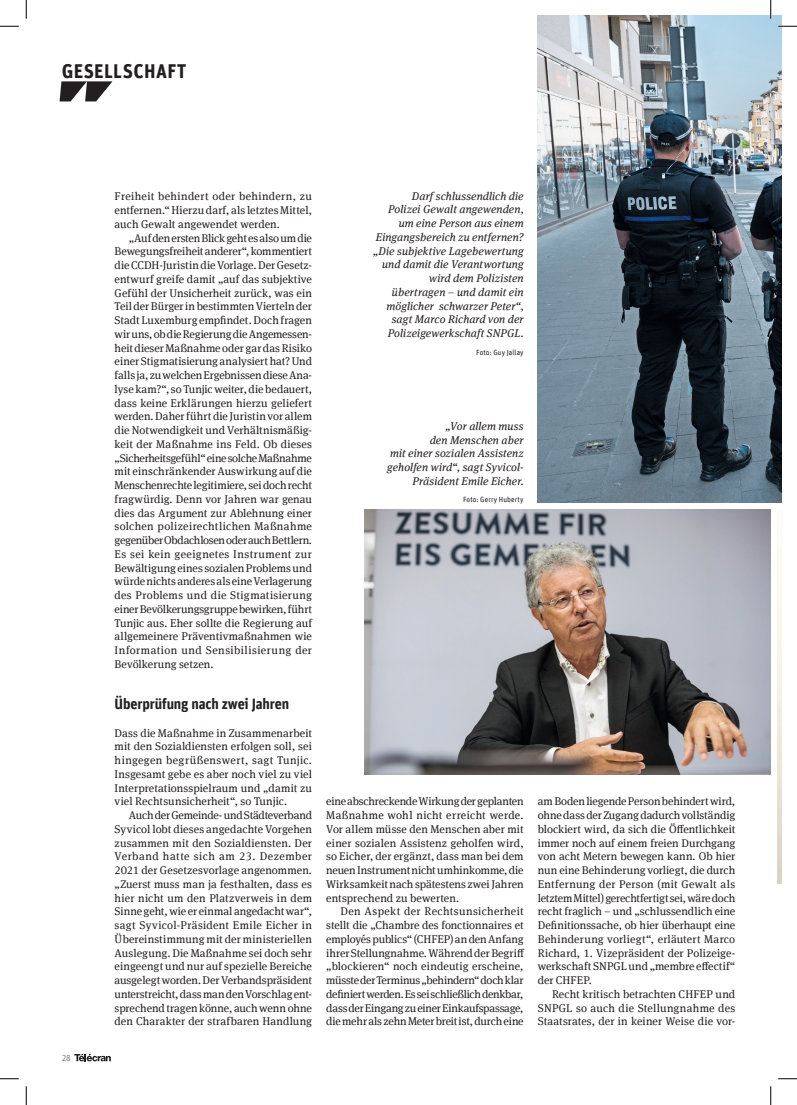
<style>
.page{position:relative;width:797px;height:1105px;background:#fff}
.page>*{position:absolute;margin:0;border:0;box-sizing:border-box;transform-origin:0 0}
.t1{font:700 20px "Unit Offc Pro";letter-spacing:.02em;color:#231f20;scale:.95 1}
.Zwischentitel_Unit_1{font:700 15px "Unit Offc Pro";letter-spacing:-.015em;color:#231f20;scale:.95 1}
._00_Haupttxt_Meta{font:11.25px/13.8px "Meta Serif Offc Pro";letter-spacing:.005em;color:#231f20;text-align:justify}
._10_Bz_Meta_italic{font:italic 11.25px/13.8px "Meta Serif Offc Pro";letter-spacing:.01em;color:#231f20;text-align:right}
._00_Haupttxt_Meta_oh{font:11.25px/13.8px "Meta Serif Offc Pro";letter-spacing:.01em;color:#231f20;text-align:justify}
.t2{font:8.75px "Unit Offc Pro";color:#808285;scale:.95 1}
._10_Bz_Fotoverweis_U{font:7.5px "Unit Offc Pro";letter-spacing:.01em;color:#231f20;scale:.95 1}
</style>
<div class="page">
<svg style="left:60px;top:81px;width:52px;height:20px"></svg>
<svg style="left:74px;top:1054px;width:37px;height:7px"></svg>
<img style="left:538px;top:16px;width:243px;height:486px">
<img style="left:365px;top:509px;width:405px;height:266px">
<svg style="left:0;top:25px;width:19px;height:2px"></svg>
<svg style="left:778px;top:25px;width:19px;height:2px"></svg>
<svg style="left:0;top:1078px;width:19px;height:1px"></svg>
<svg style="left:778px;top:1078px;width:19px;height:1px"></svg>
<svg style="left:25px;top:0;width:2px;height:19px"></svg>
<svg style="left:25px;top:1086px;width:2px;height:19px"></svg>
<svg style="left:770px;top:0;width:1px;height:19px"></svg>
<svg style="left:770px;top:1086px;width:1px;height:19px"></svg>
<h1 class="t1" style="left:62px;top:56px;width:133px">GESELLSCHAFT</h1>
<p class="t2" style="left:62px;top:1052px;width:11px">28</p>
<p class="_00_Haupttxt_Meta" style="left:115px;top:189px;width:199px">Freiheit behindert oder behindern, zu entfernen.“ Hierzu darf, als letztes Mittel, auch Gewalt angewendet werden.</p>
<p class="_00_Haupttxt_Meta" style="left:115px;top:230px;width:199px;text-indent:14px">„Auf den ersten Blick geht es also um die Bewegungsfreiheit anderer“, kommentiert die CCDH-Juristin die Vorlage. Der Gesetz&shy;entwurf greife damit „auf das subjektive Gefühl der Unsicherheit zurück, was ein Teil der Bürger in bestimmten Vierteln der Stadt Luxemburg empfindet. Doch fragen wir uns, ob die Regierung die Angemessen&shy;heit dieser Maßnahme oder gar das Risiko einer Stigmatisierung analysiert hat? Und falls ja, zu welchen Ergebnissen diese Ana&shy;lyse kam?“, so Tunjic weiter, die bedauert, dass keine Erklärungen hierzu geliefert werden. Daher führt die Juristin vor allem die Notwendigkeit und Verhältnismäßig&shy;keit der Maßnahme ins Feld. Ob dieses „Sicherheitsgefühl“ eine solche Maßnahme mit einschränkender Auswirkung auf die Menschenrechte legitimiere, sei doch recht fragwürdig. Denn vor Jahren war genau dies das Argument zur Ablehnung einer solchen polizeirechtlichen Maßnahme gegenüber Obdachlosen oder auch Bettlern.<br>Es sei kein geeignetes Instrument zur Bewältigung eines sozialen Problems und würde nichts anderes als eine Verlagerung des Problems und die Stigmatisierung einer Bevölkerungsgruppe bewirken, führt Tunjic aus. Eher sollte die Regierung auf allgemeinere Präventivmaßnahmen wie Information und Sensibilisierung der Bevölkerung setzen.</p>
<p class="Zwischentitel_Unit_1" style="left:115px;top:693px;width:185px">Überprüfung nach zwei Jahren</p>
<p class="_00_Haupttxt_Meta_oh" style="left:115px;top:725px;width:199px">Dass die Maßnahme in Zusammenarbeit mit den Sozialdiensten erfolgen soll, sei hingegen begrüßenswert, sagt Tunjic.<br>Insgesamt gebe es aber noch viel zu viel Interpretationsspielraum und „damit zu viel Rechtsunsicherheit“, so Tunjic.</p>
<p class="_00_Haupttxt_Meta" style="left:115px;top:808px;width:199px;text-indent:14px">Auch der Gemeinde- und Städteverband Syvicol lobt dieses angedachte Vorgehen zusammen mit den Sozialdiensten. Der Verband hatte sich am 23. Dezember 2021 der Gesetzesvorlage angenommen. „Zuerst muss man ja festhalten, dass es hier nicht um den Platzverweis in dem Sinne geht, wie er einmal angedacht war“, sagt Syvicol-Präsident Emile Eicher in Übereinstimmung mit der ministeriellen Auslegung. Die Maßnahme sei doch sehr eingeengt und nur auf spezielle Bereiche ausgelegt worden. Der Verbandspräsident unterstreicht, dass man den Vorschlag ent&shy;sprechend tragen könne, auch wenn ohne den Charakter der strafbaren Handlung</p>
<p class="_10_Bz_Meta_italic" style="left:373px;top:188px;width:152px">Darf schlussendlich die<br>Polizei Gewalt angewenden, um eine Person aus einem<br>Eingangsbereich zu entfernen? „Die subjektive Lagebewertung und damit die Verantwortung wird dem Polizisten übertragen – und damit ein möglicher schwarzer Peter“, sagt Marco Richard von der<br>Polizeigewerkschaft SNPGL.</p>
<p class="_10_Bz_Fotoverweis_U" style="left:476px;top:347px;width:51px">Foto: Guy Jallay</p>
<p class="_10_Bz_Meta_italic" style="left:387px;top:418px;width:138px">„Vor allem muss<br>den Menschen aber<br>mit einer sozialen Assistenz geholfen wird“, sagt Syvicol-<br>Präsident Emile Eicher.</p>
<p class="_10_Bz_Fotoverweis_U" style="left:463px;top:494px;width:65px">Foto: Gerry Huberty</p>
<p class="_00_Haupttxt_Meta" style="left:326px;top:794px;width:199px">eine abschreckende Wirkung der geplanten Maßnahme wohl nicht erreicht werde.<br>Vor allem müsse den Menschen aber mit einer sozialen Assistenz geholfen wird, so Eicher, der ergänzt, dass man bei dem neuen Instrument nicht umhinkomme, die Wirksamkeit nach spätestens zwei Jahren entsprechend zu bewerten.</p>
<p class="_00_Haupttxt_Meta" style="left:326px;top:904px;width:199px;text-indent:14px">Den Aspekt der Rechtsunsicherheit stellt die „Chambre des fonctionnaires et employés publics“ (CHFEP) an den Anfang ihrer Stellungnahme. Während der Begriff „blockieren“ noch eindeutig erscheine, müsste der Terminus „behindern“ doch klar definiert werden. Es sei schließlich denkbar, dass der Eingang zu einer Einkaufspassage, die mehr als zehn Meter breit ist, durch eine</p>
<p class="_00_Haupttxt_Meta" style="left:538px;top:794px;width:199px">am Boden liegende Person behindert wird, ohne dass der Zugang dadurch vollständig blockiert wird, da sich die Öffentlichkeit immer noch auf einem freien Durchgang von acht Metern bewegen kann. Ob hier nun eine Behinderung vorliegt, die durch Entfernung der Person (mit Gewalt als letztem Mittel) gerechtfertigt sei, wäre doch recht fraglich – und „schlussendlich eine Definitionssache, ob hier überhaupt eine Behinderung vorliegt“, erläutert Marco Richard, 1. Vizepräsident der Polizeige&shy;werkschaft SNPGL und „membre effectif“ der CHFEP.</p>
<p class="_00_Haupttxt_Meta" style="left:538px;top:986px;width:199px;text-indent:14px">Recht kritisch betrachten CHFEP und SNPGL so auch die Stellungnahme des Staatsrates, der in keiner Weise die vor-</p>
</div>
